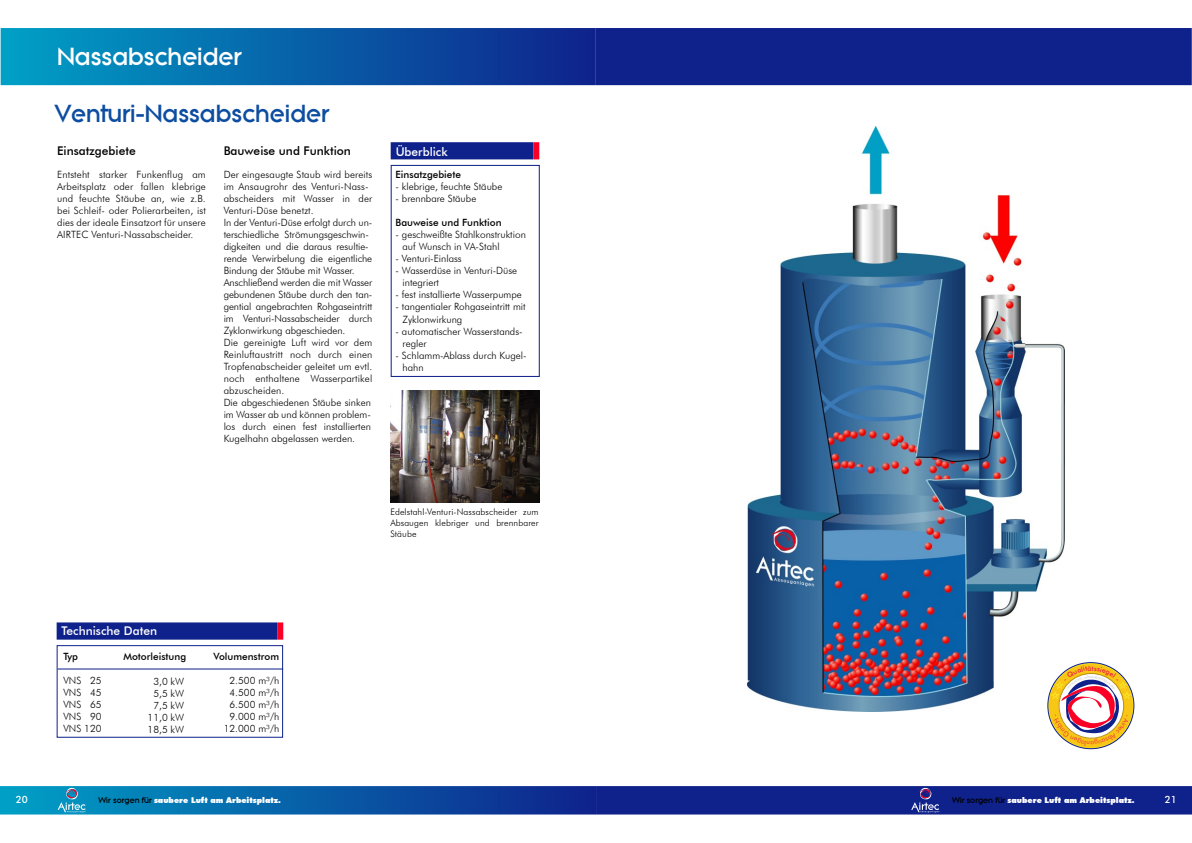
<style>
.page{position:relative;width:1192px;height:843px;background:#fff}
.page>*{position:absolute;margin:0;border:0;box-sizing:border-box;transform-origin:0 0}
.t1{font:800 24px "Lithe";color:#0d4da1}
.t2{font:800 24px "Lithe";color:#fff}
.t3{font:500 12px "Futura BT";color:#000}
.t4{font:500 12px "Futura BT";color:#fff}
.t5{font:300 10px/12px "Futura BT";color:#000}
.t6{font:500 10px "Futura BT";color:#000}
.t7{font:500 10px "Futura BT";color:#fff}
.t8{font:300 9px/10.8px "Futura BT";letter-spacing:.01em;color:#000;text-align:justify}
.t9{font:900 8px "Futura BT";color:#fff}
.s1{color:#fff}
.s2{font-family:"Lithe";font-weight:800;color:#000}
</style>
<div class="page">
<div style="left:1px;top:28px;width:594px;height:57px;background:linear-gradient(to right,#00a0c6,#0f228c)"></div>
<div style="left:595px;top:28px;width:596px;height:57px;background:#0f218b"></div>
<div style="left:0;top:785px;width:596px;height:29px;background:linear-gradient(to right,#00a0c6,#0f228c)"></div>
<div style="left:596px;top:785px;width:595px;height:29px;background:#0f218b"></div>
<div style="left:390px;top:142px;width:143px;height:17px;background:#0f218b"></div>
<div style="left:390px;top:165px;width:149px;height:212px;border:1px solid #0f218b"></div>
<div style="left:57px;top:622px;width:220px;height:17px;background:#0f218b"></div>
<div style="left:57px;top:644px;width:226px;height:93px;border:1px solid #0f218b"></div>
<svg style="left:57px;top:667px;width:227px;height:2px"></svg>
<div style="left:277px;top:622px;width:6px;height:17px;background:#fa0026"></div>
<div style="left:533px;top:142px;width:6px;height:17px;background:#fa0026"></div>
<img style="left:747px;top:126px;width:316px;height:585px">
<svg style="left:58px;top:787px;width:28px;height:25px"></svg>
<svg style="left:911px;top:787px;width:28px;height:25px"></svg>
<img style="left:390px;top:390px;width:149px;height:112px">
<svg style="left:1048px;top:663px;width:85px;height:85px"></svg>
<h1 class="t2" style="left:57px;top:44px;width:186px">Nassabscheider</h1>
<h1 class="t1" style="left:55px;top:101px;width:275px">Venturi-Nassabscheider</h1>
<p class="t3" style="left:57px;top:144px;width:80px">Einsatzgebiete</p>
<p class="t5" style="left:57px;top:168px;width:150px;text-align:justify">Entsteht starker Funkenflug am Arbeitsplatz oder fallen klebrige und feuchte Stäube an, wie z.B. bei Schleif- oder Polierarbeiten, ist dies der ideale Einsatzort für unsere AIRTEC Venturi-Nassabscheider.</p>
<p class="t4" style="left:395px;top:144px;width:53px">Überblick</p>
<p class="t3" style="left:224px;top:144px;width:129px">Bauweise und Funktion</p>
<p class="t5" style="left:224px;top:168px;width:150px">Der eingesaugte Staub wird bereits im Ansaugrohr des Venturi-Nass&shy;abscheiders mit Wasser in der<br>Venturi-Düse benetzt.<br>In der Venturi-Düse erfolgt durch un&shy;terschiedliche Strömungsgeschwin&shy;digkeiten und die daraus resultie&shy;rende Verwirbelung die eigentliche<br>Bindung der Stäube mit Wasser.<br>Anschließend werden die mit Wasser gebundenen Stäube durch den tan&shy;gential angebrachten Rohgaseintritt im Venturi-Nassabscheider durch<br>Zyklonwirkung abgeschieden.<br>Die gereinigte Luft wird vor dem<br>Reinluftaustritt noch durch einen<br>Tropfenabscheider geleitet um evtl. noch enthaltene Wasserpartikel abzuscheiden.<br>Die abgeschiedenen Stäube sinken im Wasser ab und können problem&shy;los durch einen fest installierten<br>Kugelhahn abgelassen werden.</p>
<p class="t6" style="left:395px;top:168px;width:67px">Einsatzgebiete</p>
<p class="t5" style="left:395px;top:180px;width:108px">- klebrige, feuchte Stäube</p>
<p class="t5" style="left:395px;top:192px;width:82px">- brennbare Stäube</p>
<p class="t6" style="left:395px;top:216px;width:107px">Bauweise und Funktion</p>
<p class="t5" style="left:395px;top:228px;width:132px">- geschweißte Stahlkonstruktion <span class="s1">--</span>auf Wunsch in VA-Stahl</p>
<p class="t5" style="left:395px;top:252px;width:68px">- Venturi-Einlass</p>
<p class="t5" style="left:395px;top:264px;width:123px">- Wasserdüse in Venturi-Düse <span class="s1">--</span>integriert</p>
<p class="t5" style="left:395px;top:288px;width:128px">- fest installierte Wasserpumpe</p>
<p class="t5" style="left:395px;top:300px;width:131px">- tangentialer Rohgaseintritt mit <span class="s1">--</span>Zyklonwirkung</p>
<p class="t5" style="left:402px;top:324px;width:122px;text-indent:-7px">- automatischer Wasserstands&shy;regler</p>
<p class="t5" style="left:395px;top:348px;width:132px">- Schlamm-Ablass durch Kugel-<span class="s1">--</span>hahn</p>
<p class="t8" style="left:390px;top:506px;width:150px">Edelstahl-Venturi-Nassabscheider zum Absaugen klebriger und brennbarer Stäube</p>
<p class="t4" style="left:62px;top:623px;width:97px">Technische Daten</p>
<p class="t6" style="left:63px;top:650px;width:16px">Typ</p>
<p class="t6" style="left:123px;top:650px;width:64px">Motorleistung</p>
<p class="t6" style="left:213px;top:650px;width:67px">Volumenstrom</p>
<p class="t5" style="left:63px;top:674px;width:40px;text-align:justify">VNS 25<br>VNS 45<br>VNS 65<br>VNS 90<br>VNS 120</p>
<p class="t5" style="left:224px;top:674px;width:57px;text-align:center">2.500 m³/h<br>4.500 m³/h<br>6.500 m³/h<br>9.000 m³/h<br>12.000 m³/h</p>
<p class="t5" style="left:147px;top:675px;width:38px;text-align:center">3,0 kW<br>5,5 kW<br>7,5 kW<br>11,0 kW<br>18,5 kW</p>
<p class="t7" style="left:16px;top:793px;width:14px">20</p>
<p class="t9" style="left:99px;top:794px;width:184px"><span class="s2">Wir sorgen für</span> saubere Luft am Arbeitsplatz.</p>
<p class="t9" style="left:952px;top:794px;width:184px"><span class="s2">Wir sorgen für</span> saubere Luft am Arbeitsplatz.</p>
<p class="t7" style="left:1164px;top:793px;width:14px">21</p>
</div>
